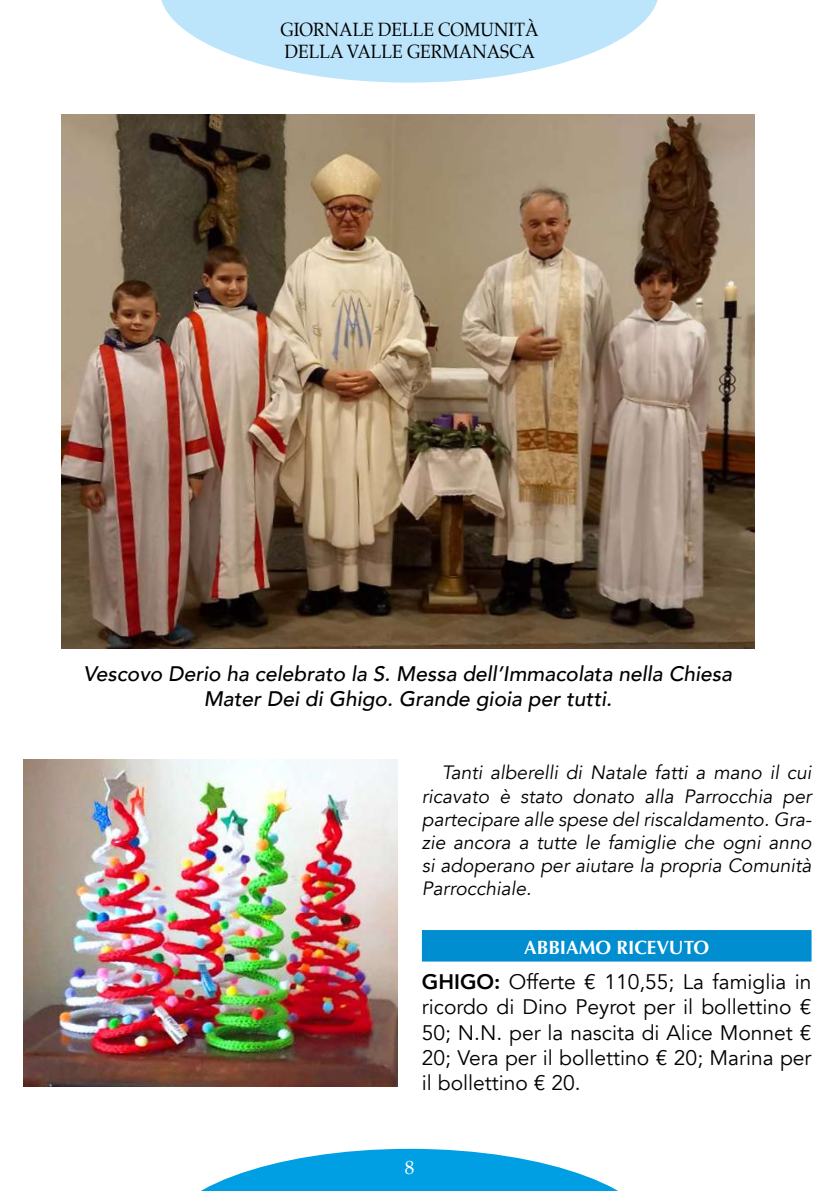
<style>
.page{position:relative;width:819px;height:1191px;background:#fff}
.page>*{position:absolute;margin:0;border:0;box-sizing:border-box;transform-origin:0 0}
.t1{font:21px/25.2px "Avenir";color:#000;text-align:justify}
.t2{font:italic 500 21px/25.2px "Avenir";color:#000;text-align:center}
.t3{font:italic 19.25px/23.1px "Avenir";color:#000;text-align:justify}
.t4{font:19.25px/22.8px "Palatino";color:#000;scale:.9 1}
.t5{font:700 19.25px "Optima";color:#fff}
.t6{font:19.25px "Palatino";color:#fff}
.s1{font-weight:800}
</style>
<div class="page">
<svg style="left:201px;top:1148px;width:417px;height:43px"></svg>
<svg style="left:161px;top:0;width:497px;height:83px;fill:#bce4fa"></svg>
<img style="left:24px;top:759px;width:373px;height:327px">
<div style="left:422px;top:930px;width:389px;height:31px;background:#008ed0"></div>
<img style="left:61px;top:114px;width:693px;height:535px">
<p class="t4" style="left:280px;top:18px;width:288px">GIORNALE DELLE COMUNITÀ<br>DELLA VALLE GERMANASCA</p>
<p class="t2" style="left:84px;top:661px;width:650px">Vescovo Derio ha celebrato la S. Messa dell’Immacolata nella Chiesa<br>Mater Dei di Ghigo. Grande gioia per tutti.</p>
<p class="t3" style="left:422px;top:761px;width:391px;text-indent:20px">Tanti alberelli di Natale fatti a mano il cui ricavato è stato donato alla Parrocchia per partecipare alle spese del riscaldamento. Gra&shy;zie ancora a tutte le famiglie che ogni anno si adoperano per aiutare la propria Comunità Parrocchiale.</p>
<p class="t5" style="left:524px;top:936px;width:186px">ABBIAMO RICEVUTO</p>
<p class="t1" style="left:422px;top:969px;width:391px"><span class="s1">GHIGO:</span> Offerte € 110,55; La famiglia in ricordo di Dino Peyrot per il bollettino € 50; N.N. per la nascita di Alice Monnet € 20; Vera per il bollettino € 20; Marina per il bollettino € 20.</p>
<p class="t6" style="left:404px;top:1151px;width:11px">8</p>
</div>
